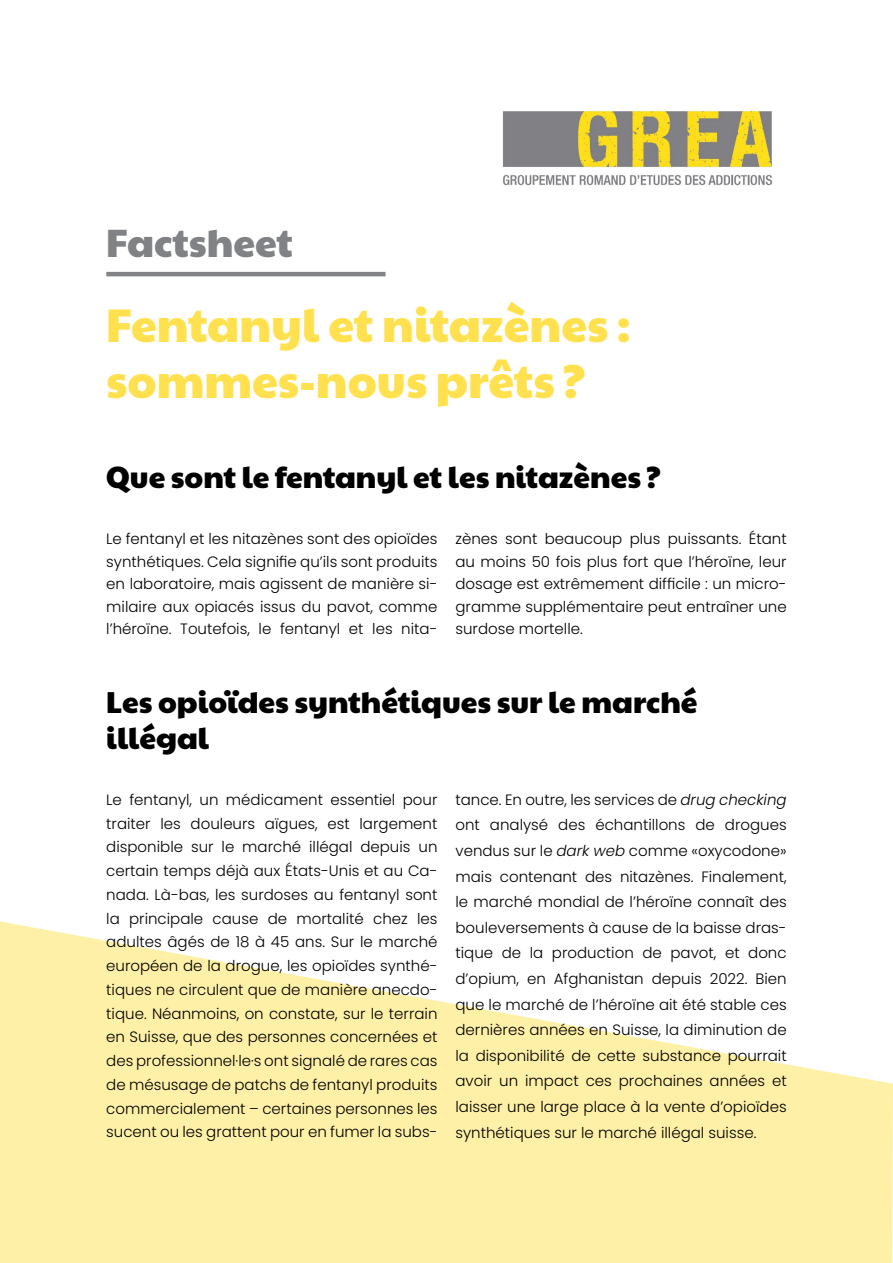
<style>
.page{position:relative;width:893px;height:1263px;background:#fff}
.page>*{position:absolute;margin:0;border:0;box-sizing:border-box;transform-origin:0 0}
.t1{font:46.5px/55.8px "Paytone One";color:#ffe14f}
.t2{font:39px "Paytone One";color:#808285}
.t3{font:30px/36px "Paytone One";color:#000}
.t4{font:300 15px/23.7px "Poppins";color:#000;text-align:justify}
.s1{font-style:italic}
</style>
<div class="page">
<svg style="left:0;top:921px;width:893px;height:342px;fill:#fff0a7"></svg>
<img style="left:502px;top:110px;width:271px;height:76px">
<hr style="left:106px;top:272px;width:280px;height:4px;background:#808285">
<h2 class="t2" style="left:106px;top:210px;width:188px">Factsheet</h2>
<h1 class="t1" style="left:106px;top:294px;width:526px">Fentanyl et nitazènes : sommes-nous prêts ?</h1>
<h3 class="t3" style="left:106px;top:457px;width:556px">Que sont le fentanyl et les nitazènes ?</h3>
<p class="t4" style="left:106px;top:528px;width:333px;line-height:22.5px">Le fentanyl et les nitazènes sont des opioïdes synthétiques. Cela signifie qu’ils sont produits en laboratoire, mais agissent de manière si&shy;milaire aux opiacés issus du pavot, comme l’héroïne. Toutefois, le fentanyl et les nita-</p>
<p class="t4" style="left:455px;top:528px;width:333px;line-height:22.5px">zènes sont beaucoup plus puissants. Étant au moins 50 fois plus fort que l’héroïne, leur dosage est extrêmement difficile : un micro&shy;gramme supplémentaire peut entraîner une surdose mortelle.</p>
<h3 class="t3" style="left:106px;top:683px;width:593px">Les opioïdes synthétiques sur le marché illégal</h3>
<p class="t4" style="left:106px;top:788px;width:333px">Le fentanyl, un médicament essentiel pour traiter les douleurs aïgues, est largement disponible sur le marché illégal depuis un certain temps déjà aux États-Unis et au Ca&shy;nada. Là-bas, les surdoses au fentanyl sont la principale cause de mortalité chez les adultes âgés de 18 à 45 ans. Sur le marché européen de la drogue, les opioïdes synthé&shy;tiques ne circulent que de manière anecdo&shy;tique. Néanmoins, on constate, sur le terrain en Suisse, que des personnes concernées et des professionnel·le·s ont signalé de rares cas de mésusage de patchs de fentanyl produits commercialement – certaines personnes les sucent ou les grattent pour en fumer la subs-</p>
<p class="t4" style="left:455px;top:787px;width:333px;line-height:25.7px">tance. En outre, les services de <span class="s1">drug checking </span>ont analysé des échantillons de drogues vendus sur le <span class="s1">dark web</span> comme «oxycodone» mais contenant des nitazènes. Finalement, le marché mondial de l’héroïne connaît des bouleversements à cause de la baisse dras&shy;tique de la production de pavot, et donc d’opium, en Afghanistan depuis 2022. Bien que le marché de l’héroïne ait été stable ces dernières années en Suisse, la diminution de la disponibilité de cette substance pourrait avoir un impact ces prochaines années et laisser une large place à la vente d’opioïdes synthétiques sur le marché illégal suisse.</p>
</div>
